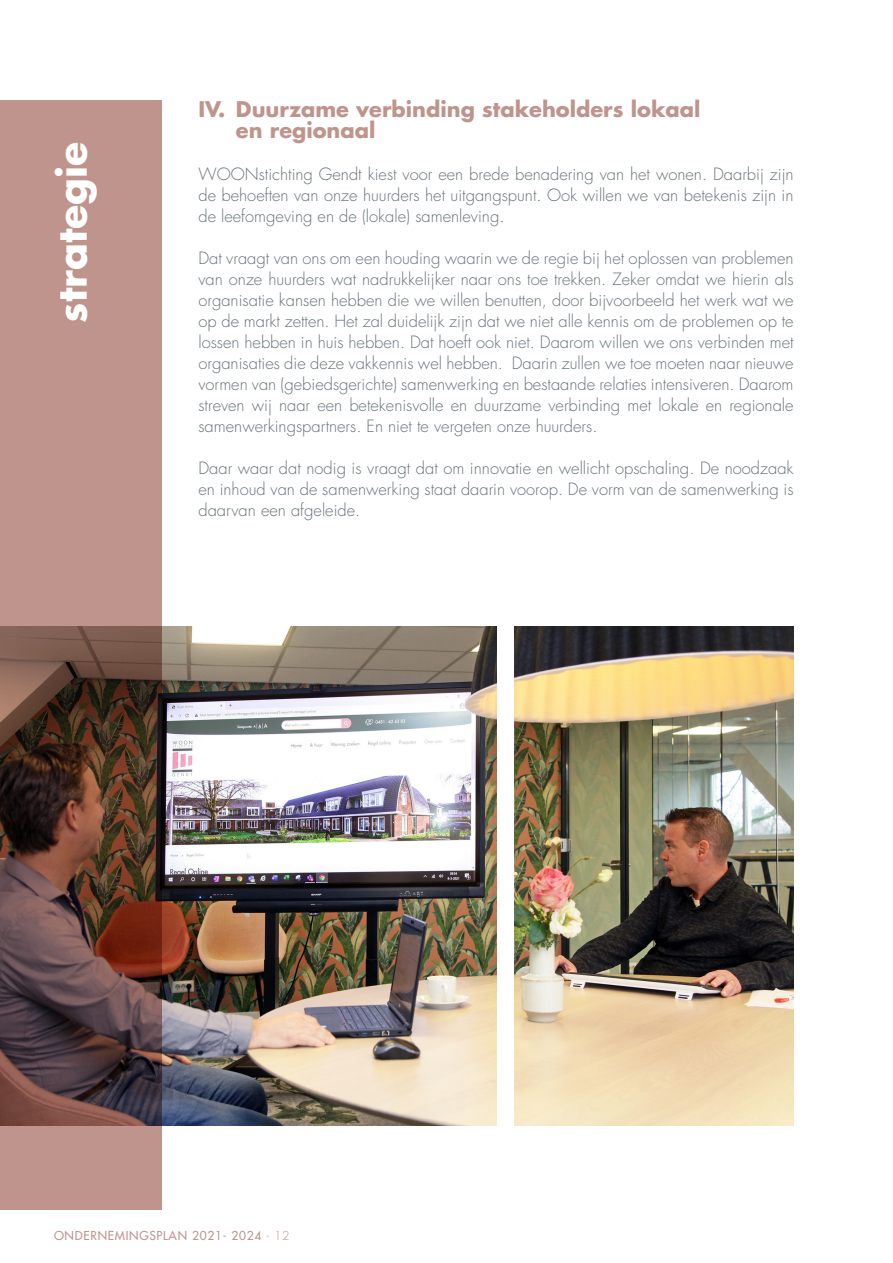
<style>
.page{position:relative;width:893px;height:1263px;background:#fff}
.page>*{position:absolute;margin:0;border:0;box-sizing:border-box;transform-origin:0 0}
.t1{font:700 39.6px "Futura Std";color:#fff}
.t2{font:700 21px "Futura Std";color:#bf948c}
.t3{font:300 16.5px/21px "Futura Std";color:#687379;text-align:justify}
.t4{font:500 12px "Futura Std";letter-spacing:.06em;color:#bf948c}
.s1{font-weight:300}
</style>
<div class="page">
<img style="left:162px;top:627px;width:334px;height:498px">
<img style="left:514px;top:627px;width:280px;height:498px">
<svg style="left:0;top:100px;width:162px;height:1109px;background:#916c65"></svg>
<p class="t1" style="left:46px;top:323px;width:182px;rotate:-90deg">strategie</p>
<p class="t2" style="left:198px;top:95px;width:504px">IV. Duurzame verbinding stakeholders lokaal</p>
<p class="t2" style="left:236px;top:116px;width:141px">en regionaal</p>
<p class="t3" style="left:198px;top:164px;width:597px">WOONstichting Gendt kiest voor een brede benadering van het wonen. Daarbij zijn de behoeften van onze huurders het uitgangspunt. Ook willen we van betekenis zijn in de leefomgeving en de (lokale) samenleving.</p>
<p class="t3" style="left:198px;top:248px;width:597px">Dat vraagt van ons om een houding waarin we de regie bij het oplossen van problemen van onze huurders wat nadrukkelijker naar ons toe trekken. Zeker omdat we hierin als organisatie kansen hebben die we willen benutten, door bijvoorbeeld het werk wat we op de markt zetten. Het zal duidelijk zijn dat we niet alle kennis om de problemen op te lossen hebben in huis hebben. Dat hoeft ook niet. Daarom willen we ons verbinden met organisaties die deze vakkennis wel hebben. Daarin zullen we toe moeten naar nieuwe vormen van (gebiedsgerichte) samenwerking en bestaande relaties intensiveren. Daarom streven wij naar een betekenisvolle en duurzame verbinding met lokale en regionale samenwerkingspartners. En niet te vergeten onze huurders.</p>
<p class="t3" style="left:198px;top:458px;width:597px">Daar waar dat nodig is vraagt dat om innovatie en wellicht opschaling. De noodzaak en inhoud van de samenwerking staat daarin voorop. De vorm van de samenwerking is daarvan een afgeleide.</p>
<p class="t4" style="left:54px;top:1228px;width:237px">ONDERNEMINGSPLAN 2021- 2024 <span class="s1">- 12</span></p>
</div>
